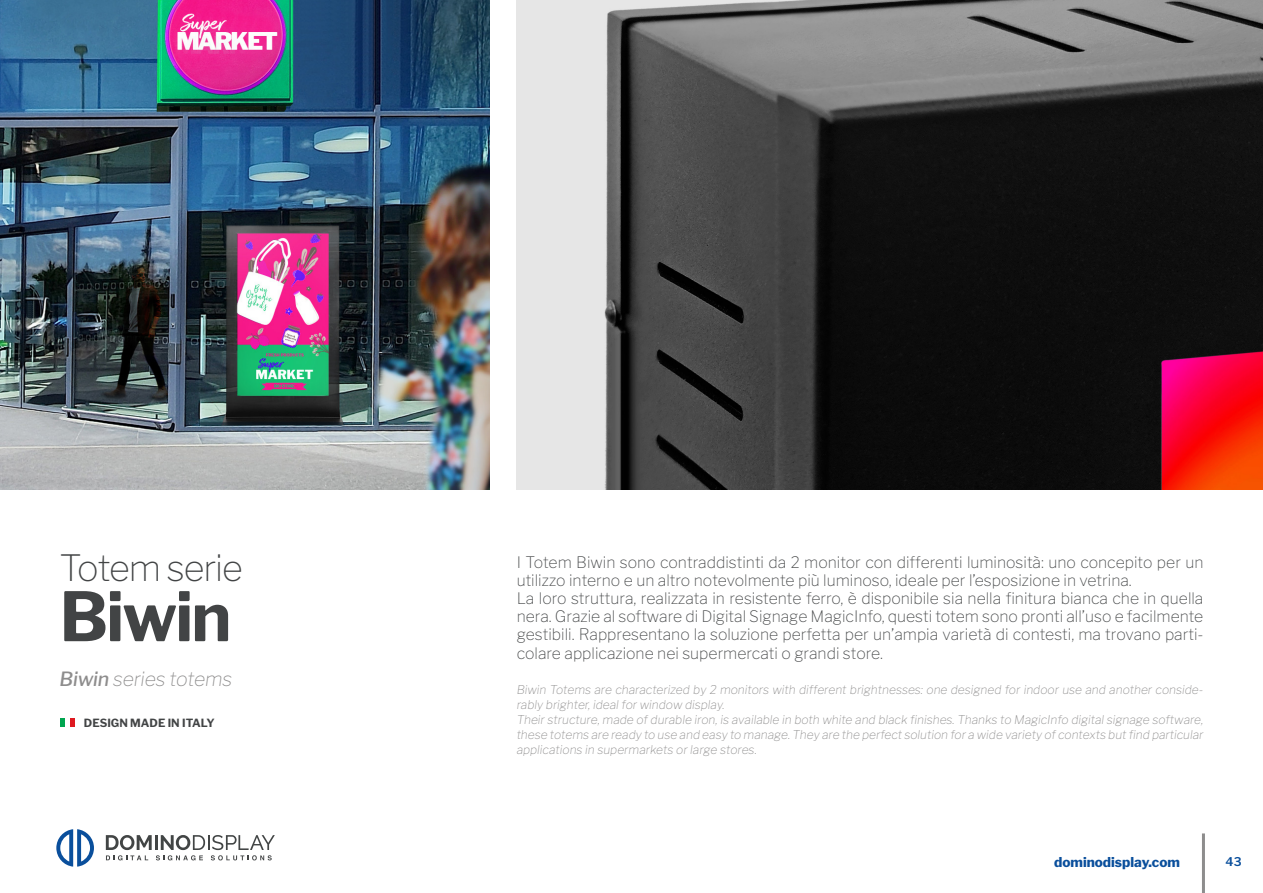
<style>
.page{position:relative;width:1263px;height:893px;background:#fff}
.page>*{position:absolute;margin:0;border:0;box-sizing:border-box;transform-origin:0 0}
.t1{font:700 67.5px "Libre Franklin";letter-spacing:-.03em;color:#424445}
.t2{font:100 36px "Libre Franklin";letter-spacing:-.03em;color:#424445}
.t3{font:italic 100 19.5px "Libre Franklin";letter-spacing:-.01em;color:#8e8d8d}
.t4{font:100 15.75px/18.1px "Libre Franklin";color:#424445}
.t5{font:800 13.5px "Libre Franklin";color:#0a4f9c}
.t6{font:italic 100 12px/15px "Libre Franklin";color:#8e8d8d}
.t7{font:600 12px "Libre Franklin";color:#0a4f9c}
.t8{font:700 11.25px "Libre Franklin";color:#424445}
.s1{font-weight:500}
</style>
<div class="page">
<svg style="left:56px;top:829px;width:38px;height:38px"></svg>
<svg style="left:106px;top:835px;width:169px;height:25px"></svg>
<hr style="left:1202px;top:833px;width:3px;height:60px;background:#8e8d8d">
<img style="left:0;top:0;width:489px;height:489px">
<img style="left:517px;top:0;width:746px;height:489px">
<div style="left:70px;top:718px;width:5px;height:9px;background:#de1920"></div>
<svg style="left:61px;top:718px;width:4px;height:9px"></svg>
<h2 class="t2" style="left:60px;top:546px;width:185px">Totem serie</h2>
<h1 class="t1" style="left:60px;top:576px;width:173px">Biwin</h1>
<p class="t3" style="left:60px;top:667px;width:174px"><span class="s1">Biwin</span> series totems</p>
<p class="t8" style="left:84px;top:716px;width:132px">DESIGN MADE IN ITALY</p>
<p class="t4" style="left:517px;top:553px;width:688px">I Totem Biwin sono contraddistinti da 2 monitor con differenti luminosità: uno concepito per un utilizzo interno e un altro notevolmente più luminoso, ideale per l’esposizione in vetrina.<br>La loro struttura, realizzata in resistente ferro, è disponibile sia nella finitura bianca che in quella nera. Grazie al software di Digital Signage MagicInfo, questi totem sono pronti all’uso e facilmente gestibili. Rappresentano la soluzione perfetta per un’ampia varietà di contesti, ma trovano parti&shy;colare applicazione nei supermercati o grandi store.</p>
<p class="t6" style="left:517px;top:682px;width:688px">Biwin Totems are characterized by 2 monitors with different brightnesses: one designed for indoor use and another conside&shy;rably brighter, ideal for window display.<br>Their structure, made of durable iron, is available in both white and black finishes. Thanks to MagicInfo digital signage software, these totems are ready to use and easy to manage. They are the perfect solution for a wide variety of contexts but find particular applications in supermarkets or large stores.</p>
<p class="t5" style="left:1054px;top:854px;width:127px">dominodisplay.com</p>
<p class="t7" style="left:1225px;top:854px;width:17px">43</p>
</div>
